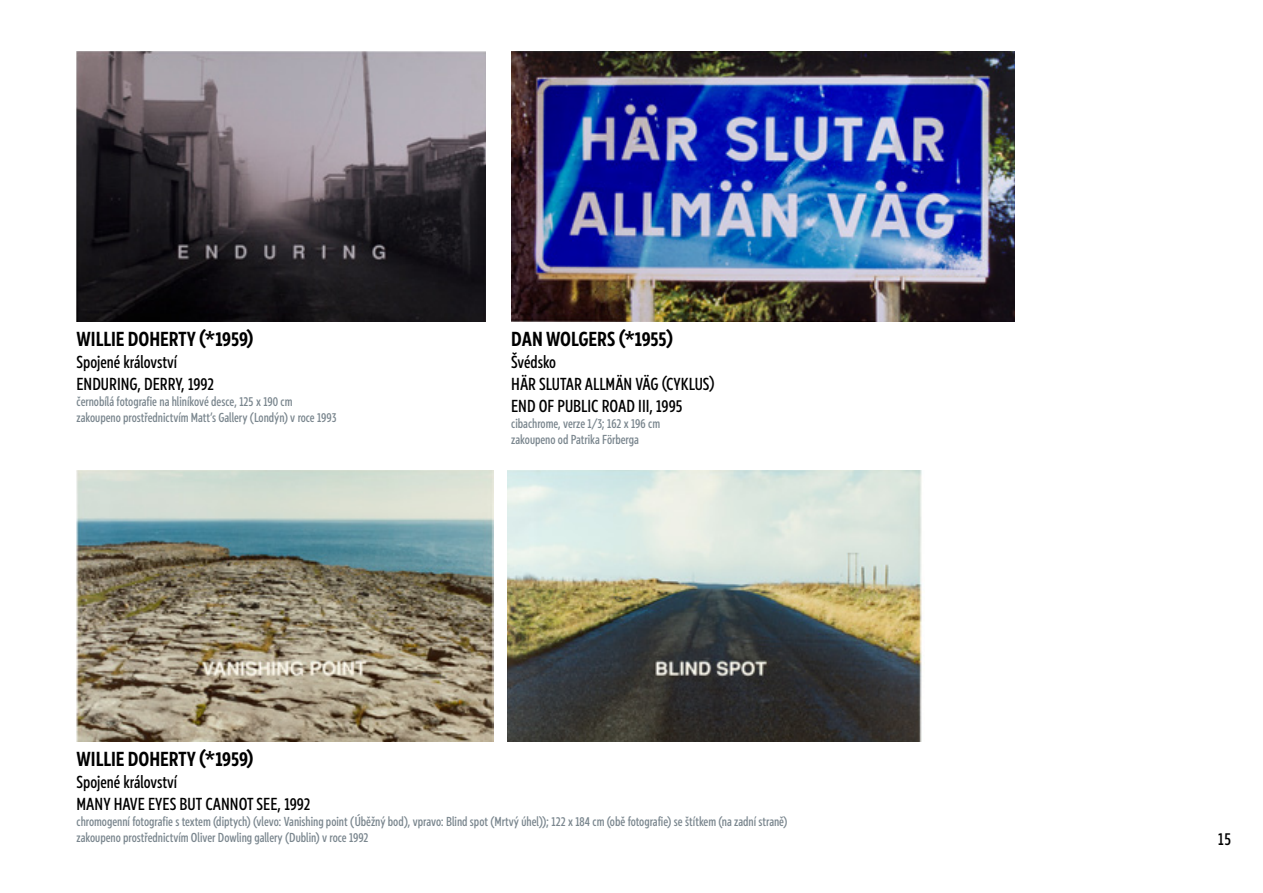
<style>
.page{position:relative;width:1263px;height:893px;background:#fff}
.page>*{position:absolute;margin:0;border:0;box-sizing:border-box;transform-origin:0 0}
.t1{font:700 21px "Europea Narrow";color:#000}
.t2{font:500 18px/21.6px "Europea Narrow";color:#000}
.t3{font:500 13.5px/16.2px "Europea Narrow";color:#7a868e}
</style>
<div class="page">
<img style="left:77px;top:51px;width:409px;height:271px">
<img style="left:511px;top:51px;width:503px;height:271px">
<img style="left:77px;top:471px;width:416px;height:270px">
<img style="left:507px;top:471px;width:415px;height:270px">
<h1 class="t1" style="left:77px;top:323px;width:179px">WILLIE DOHERTY (*1959)</h1>
<h2 class="t2" style="left:77px;top:350px;width:139px">Spojené království<br>ENDURING, DERRY, 1992</h2>
<p class="t3" style="left:77px;top:392px;width:262px">černobílá fotografie na hliníkové desce, 125 x 190 cm zakoupeno prostřednictvím Matt’s Gallery (Londýn) v roce 1993</p>
<h1 class="t1" style="left:511px;top:323px;width:163px">DAN WOLGERS (*1955)</h1>
<h2 class="t2" style="left:511px;top:350px;width:205px">Švédsko<br>HÄR SLUTAR ALLMÄN VÄG (CYKLUS)<br>END OF PUBLIC ROAD III, 1995</h2>
<p class="t3" style="left:511px;top:414px;width:150px">cibachrome, verze 1/3; 162 x 196 cm zakoupeno od Patrika Förberga</p>
<h1 class="t1" style="left:77px;top:743px;width:179px">WILLIE DOHERTY (*1959)</h1>
<h2 class="t2" style="left:77px;top:770px;width:235px">Spojené království<br>MANY HAVE EYES BUT CANNOT SEE, 1992</h2>
<p class="t3" style="left:77px;top:812px;width:712px">chromogenní fotografie s textem (diptych) (vlevo: Vanishing point (Úběžný bod), vpravo: Blind spot (Mrtvý úhel)); 122 x 184 cm (obě fotografie) se štítkem (na zadní straně) zakoupeno prostřednictvím Oliver Dowling gallery (Dublin) v roce 1992</p>
<h2 class="t2" style="left:1218px;top:826px;width:15px">15</h2>
</div>
